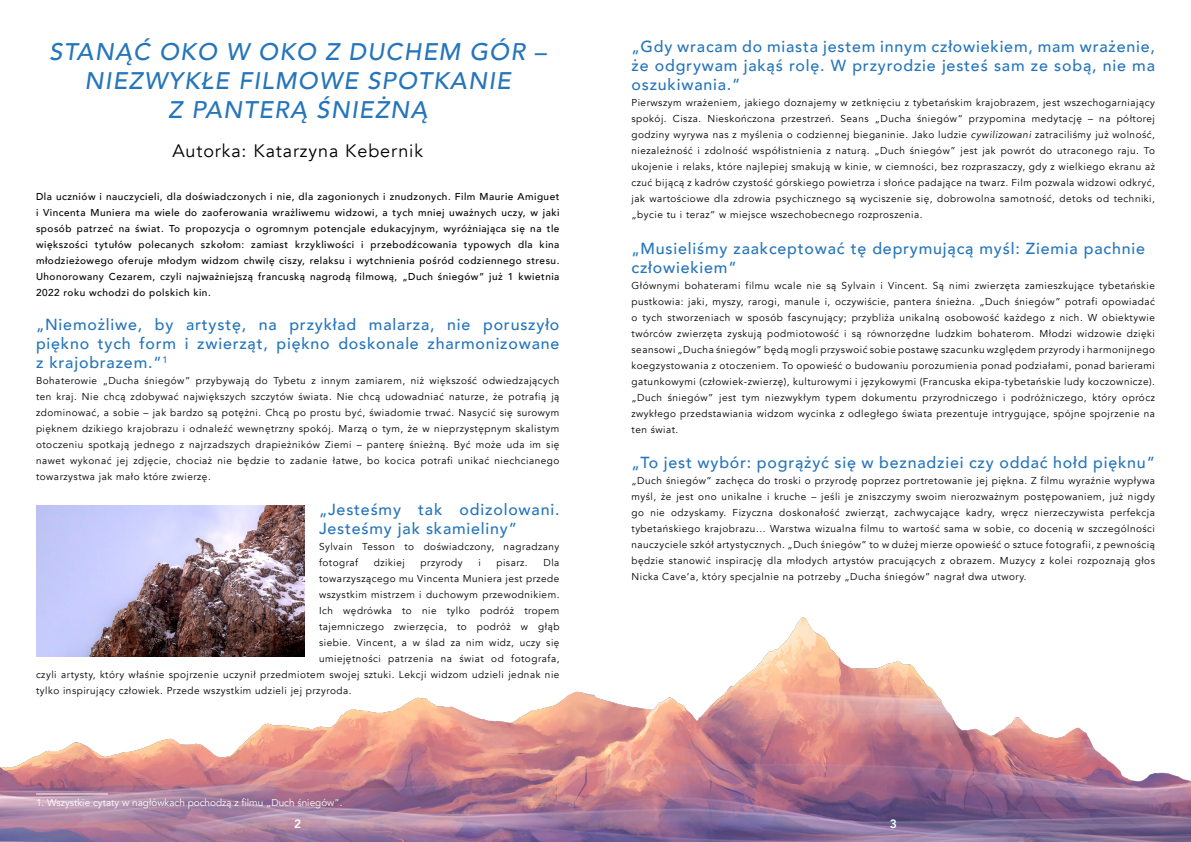
<style>
.page{position:relative;width:1191px;height:842px;background:#fff}
.page>*{position:absolute;margin:0;border:0;box-sizing:border-box;transform-origin:0 0}
.t1{font:italic 500 24px/28.8px "Avenir";letter-spacing:.05em;color:#2575bb;text-align:center}
.t2{font:18px "Avenir";letter-spacing:.05em;color:#000}
.t3{font:500 16px/19.2px "Avenir";letter-spacing:.05em;color:#2575bb;text-align:justify}
.t4{font:800 12px "Avenir";color:#fff}
.t5{font:10px/16px "Avenir";letter-spacing:.05em;color:#000;text-align:justify}
.t6{font:500 10px/16px "Avenir";letter-spacing:.05em;color:#000;text-align:justify}
.t7{font:10px "Avenir";color:#fff}
.s1{font-style:italic}
.s2{color:#2575bb}
</style>
<div class="page">
<img style="left:0;top:617px;width:1191px;height:225px">
<hr style="left:36px;top:793px;width:72px;height:1px;background:#fff">
<img style="left:36px;top:505px;width:269px;height:151px">
<h1 class="t1" style="left:49px;top:38px;width:498px">STANĄĆ OKO W OKO Z DUCHEM GÓR –<br>NIEZWYKŁE FILMOWE SPOTKANIE<br>Z PANTERĄ ŚNIEŻNĄ</h1>
<h2 class="t2" style="left:172px;top:140px;width:252px">Autorka: Katarzyna Kebernik</h2>
<p class="t6" style="left:36px;top:188px;width:525px">Dla uczniów i nauczycieli, dla doświadczonych i nie, dla zagonionych i znudzonych. Film Maurie Amiguet i Vincenta Muniera ma wiele do zaoferowania wrażliwemu widzowi, a tych mniej uważnych uczy, w jaki sposób patrzeć na świat. To propozycja o ogromnym potencjale edukacyjnym, wyróżniająca się na tle większości tytułów polecanych szkołom: zamiast krzykliwości i przebodźcowania typowych dla kina młodzieżowego oferuje młodym widzom chwilę ciszy, relaksu i wytchnienia pośród codziennego stresu.<br>Uhonorowany Cezarem, czyli najważniejszą francuską nagrodą filmową, „Duch śniegów” już 1 kwietnia 2022 roku wchodzi do polskich kin.</p>
<h3 class="t3" style="left:36px;top:313px;width:525px">„Niemożliwe, by artystę, na przykład malarza, nie poruszyło piękno tych form i zwierząt, piękno doskonale zharmonizowane z krajobrazem.”<sup>1</sup></h3>
<p class="t5" style="left:36px;top:373px;width:525px">Bohaterowie „Ducha śniegów” przybywają do Tybetu z innym zamiarem, niż większość odwiedzających ten kraj. Nie chcą zdobywać największych szczytów świata. Nie chcą udowadniać naturze, że potrafią ją zdominować, a sobie – jak bardzo są potężni. Chcą po prostu być, świadomie trwać. Nasycić się surowym pięknem dzikiego krajobrazu i odnaleźć wewnętrzny spokój. Marzą o tym, że w nieprzystępnym skalistym otoczeniu spotkają jednego z najrzadszych drapieżników Ziemi – panterę śnieżną. Być może uda im się nawet wykonać jej zdjęcie, chociaż nie będzie to zadanie łatwe, bo kocica potrafi unikać niechcianego towarzystwa jak mało które zwierzę.</p>
<h3 class="t3" style="left:319px;top:499px;width:242px">„Jesteśmy tak odizolowani.<br>Jesteśmy jak skamieliny”</h3>
<p class="t5" style="left:319px;top:539px;width:242px">Sylvain Tesson to doświadczony, nagradzany fotograf</p>
<p class="t5" style="left:374px;top:555px;width:32px">dzikiej</p>
<p class="t5" style="left:420px;top:555px;width:44px">przyrody</p>
<p class="t5" style="left:478px;top:555px;width:4px">i</p>
<p class="t5" style="left:496px;top:555px;width:33px">pisarz.</p>
<p class="t5" style="left:543px;top:555px;width:17px">Dla</p>
<p class="t5" style="left:319px;top:571px;width:242px">towarzyszącego mu Vincenta Muniera jest przede</p>
<p class="t5" style="left:319px;top:587px;width:242px">wszystkim mistrzem i duchowym przewodnikiem.</p>
<p class="t5" style="left:319px;top:603px;width:242px">Ich wędrówka to nie tylko podróż tropem</p>
<p class="t5" style="left:319px;top:619px;width:242px">tajemniczego zwierzęcia, to podróż w głąb</p>
<p class="t5" style="left:319px;top:635px;width:242px">siebie. Vincent, a w ślad za nim widz, uczy się</p>
<p class="t5" style="left:319px;top:651px;width:242px">umiejętności patrzenia na świat od fotografa,</p>
<p class="t5" style="left:36px;top:667px;width:525px">czyli artysty, który właśnie spojrzenie uczynił przedmiotem swojej sztuki. Lekcji widzom udzieli jednak nie</p>
<p class="t5" style="left:36px;top:683px;width:317px">tylko inspirujący człowiek. Przede wszystkim udzieli jej przyroda.</p>
<p class="t7" style="left:36px;top:796px;width:308px">1. Wszystkie cytaty w nagłówkach pochodzą z filmu „Duch śniegów”.</p>
<h3 class="t3" style="left:631px;top:36px;width:525px">„Gdy wracam do miasta jestem innym człowiekiem, mam wrażenie, że odgrywam jakąś rolę. W przyrodzie jesteś sam ze sobą, nie ma oszukiwania.”</h3>
<p class="t5" style="left:631px;top:95px;width:525px">Pierwszym wrażeniem, jakiego doznajemy w zetknięciu z tybetańskim krajobrazem, jest wszechogarniający spokój. Cisza. Nieskończona przestrzeń. Seans „Ducha śniegów” przypomina medytację – na półtorej godziny wyrywa nas z myślenia o codziennej bieganinie. Jako ludzie <span class="s1">cywilizowani</span> zatraciliśmy już wolność, niezależność i zdolność współistnienia z naturą. „Duch śniegów” jest jak powrót do utraconego raju. To ukojenie i relaks, które najlepiej smakują w kinie, w ciemności, bez rozpraszaczy, gdy z wielkiego ekranu aż czuć bijącą z kadrów czystość górskiego powietrza i słońce padające na twarz. Film pozwala widzowi odkryć, jak wartościowe dla zdrowia psychicznego są wyciszenie się, dobrowolna samotność, detoks od techniki, „bycie tu i teraz” w miejsce wszechobecnego rozproszenia.</p>
<h3 class="t3" style="left:631px;top:238px;width:515px">„Musieliśmy zaakceptować tę deprymującą myśl: Ziemia pachnie człowiekiem”</h3>
<p class="t5" style="left:631px;top:278px;width:525px">Głównymi bohaterami filmu wcale nie są Sylvain i Vincent. Są nimi zwierzęta zamieszkujące tybetańskie pustkowia: jaki, myszy, rarogi, manule i, oczywiście, pantera śnieżna. „Duch śniegów” potrafi opowiadać o tych stworzeniach w sposób fascynujący; przybliża unikalną osobowość każdego z nich. W obiektywie twórców zwierzęta zyskują podmiotowość i są równorzędne ludzkim bohaterom. Młodzi widzowie dzięki seansowi „Ducha śniegów” będą mogli przyswoić sobie postawę szacunku względem przyrody i harmonijnego koegzystowania z otoczeniem. To opowieść o budowaniu porozumienia ponad podziałami, ponad barierami gatunkowymi (człowiek-zwierzę), kulturowymi i językowymi (Francuska ekipa-tybetańskie ludy koczownicze). „Duch śniegów” jest tym niezwykłym typem dokumentu przyrodniczego i podróżniczego, który oprócz zwykłego przedstawiania widzom wycinka z odległego świata prezentuje intrygujące, spójne spojrzenie na ten świat.</p>
<h3 class="t3" style="left:631px;top:452px;width:525px">„To jest wybór: pogrążyć się w beznadziei czy oddać hołd pięknu”</h3>
<p class="t5" style="left:631px;top:473px;width:525px">„Duch śniegów” zachęca do troski o przyrodę poprzez portretowanie jej piękna. Z filmu wyraźnie wypływa myśl, że jest ono unikalne i kruche – jeśli je zniszczymy swoim nierozważnym postępowaniem, już nigdy go nie odzyskamy. Fizyczna doskonałość zwierząt, zachwycające kadry, wręcz nierzeczywista perfekcja tybetańskiego krajobrazu… Warstwa wizualna filmu to wartość sama w sobie, co docenią w szczególności nauczyciele szkół artystycznych. „Duch śniegów” to w dużej mierze opowieść o sztuce fotografii, z pewnością będzie stanowić inspirację dla młodych artystów pracujących z obrazem. Muzycy z kolei rozpoznają głos Nicka Cave’a, który specjalnie na potrzeby „Ducha śniegów” nagrał dwa utwory.</p>
<p class="t4" style="left:294px;top:815px;width:9px">2</p>
<p class="t4" style="left:889px;top:815px;width:9px">3<span class="s2">1</span></p>
</div>
